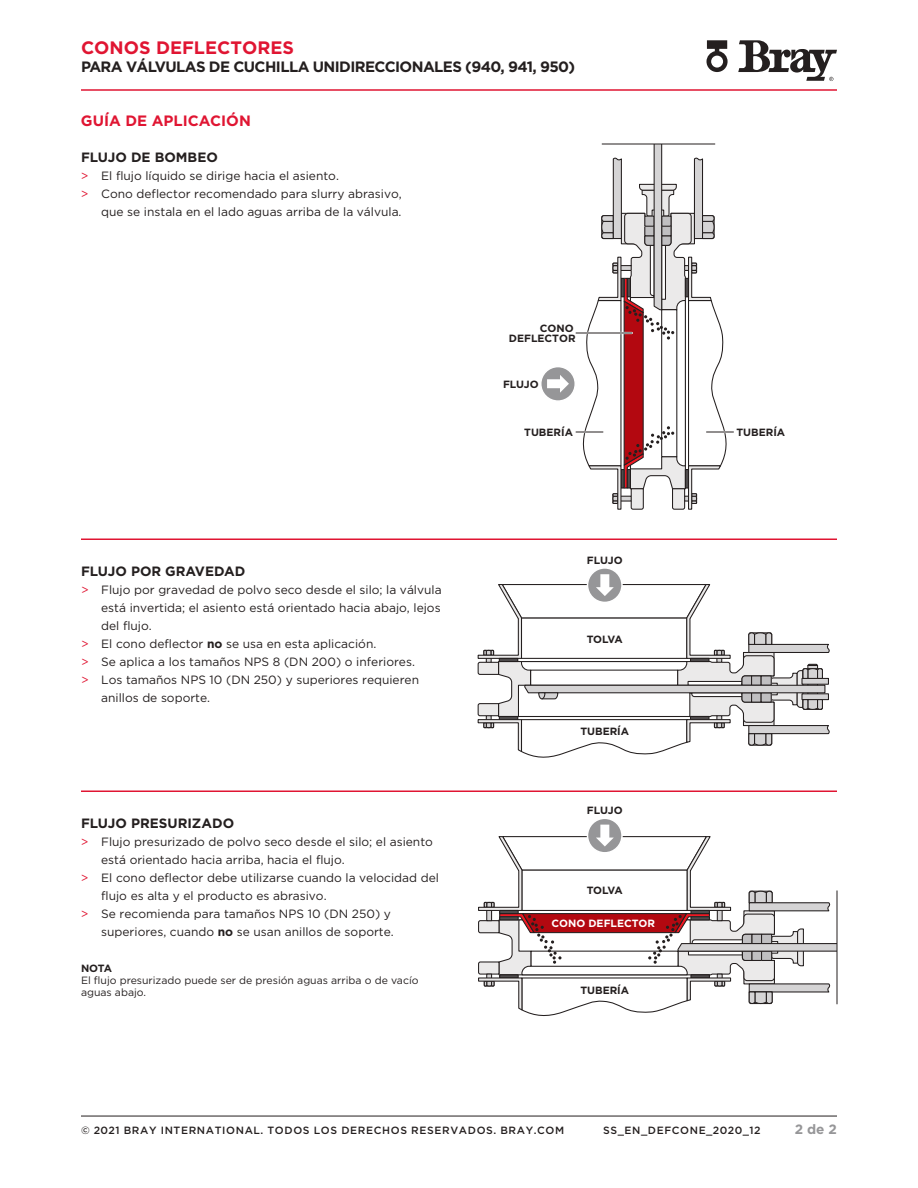
<style>
.page{position:relative;width:918px;height:1188px;background:#fff}
.page>*{position:absolute;margin:0;border:0;box-sizing:border-box;transform-origin:0 0}
.t1{font:700 18px "Gotham Pro";color:#e01532}
.t2{font:700 15px "Gotham Pro";letter-spacing:-.04em;color:#241f1f}
.t3{font:700 15px "Gotham Pro";color:#e01532}
.t4{font:700 13.5px "Gotham Pro";color:#241f1f}
.t5{font:700 13.5px "Gotham Pro";color:#969698}
.t6{font:12px "Gotham Pro";color:#241f1f}
.t7{font:500 10.5px "Gotham Pro";letter-spacing:.06em;color:#241f1f}
.t8{font:700 10.5px/10.5px "Gotham Pro";color:#241f1f;text-align:right}
.t9{font:10.5px/12px "Gotham Pro";color:#241f1f}
.t10{font:700 10.5px "Gotham Pro";color:#fff}
.s1{color:#e01532}
.s2{font-weight:700}
</style>
<div class="page">
<hr style="left:837px;top:891px;width:1px;height:113px;background:#241f1f">
<hr style="left:81px;top:1116px;width:756px;height:1px;background:#241f1f">
<hr style="left:81px;top:89px;width:756px;height:2px;background:#e01532">
<hr style="left:81px;top:538px;width:756px;height:2px;background:#e01532">
<hr style="left:81px;top:790px;width:756px;height:2px;background:#e01532">
<div style="left:541px;top:367px;width:34px;height:34px;background:#969698;border-radius:50%"></div>
<div style="left:540px;top:366px;width:36px;height:36px;border:2px solid #fff;border-radius:50%"></div>
<svg style="left:547px;top:375px;width:22px;height:18px"></svg>
<svg style="left:588px;top:568px;width:34px;height:34px"></svg>
<div style="left:587px;top:567px;width:36px;height:36px;border:2px solid #fff;border-radius:50%"></div>
<svg style="left:477px;top:574px;width:353px;height:184px"></svg>
<svg style="left:588px;top:818px;width:34px;height:35px"></svg>
<div style="left:587px;top:818px;width:36px;height:36px;border:2px solid #fff;border-radius:50%"></div>
<svg style="left:478px;top:825px;width:359px;height:191px"></svg>
<svg style="left:576px;top:144px;width:158px;height:366px"></svg>
<svg style="left:738px;top:40px;width:99px;height:41px"></svg>
<svg style="left:707px;top:40px;width:21px;height:32px"></svg>
<h1 class="t1" style="left:81px;top:37px;width:215px">CONOS DEFLECTORES</h1>
<p class="t2" style="left:81px;top:58px;width:496px">PARA VÁLVULAS DE CUCHILLA UNIDIRECCIONALES (940, 941, 950)</p>
<p class="t3" style="left:81px;top:112px;width:171px">GUÍA DE APLICACIÓN</p>
<p class="t4" style="left:81px;top:149px;width:138px">FLUJO DE BOMBEO</p>
<p class="t6" style="left:81px;top:169px;width:260px"><span class="s1">&gt;</span> El flujo líquido se dirige hacia el asiento.</p>
<p class="t6" style="left:81px;top:187px;width:322px"><span class="s1">&gt;</span> Cono deflector recomendado para slurry abrasivo,</p>
<p class="t6" style="left:101px;top:205px;width:302px">que se instala en el lado aguas arriba de la válvula.</p>
<p class="t8" style="left:509px;top:322px;width:68px">CONO<br>DEFLECTOR</p>
<p class="t4" style="left:81px;top:563px;width:166px">FLUJO POR GRAVEDAD</p>
<p class="t6" style="left:81px;top:583px;width:362px"><span class="s1">&gt;</span> Flujo por gravedad de polvo seco desde el silo; la válvula</p>
<p class="t6" style="left:101px;top:601px;width:341px">está invertida; el asiento está orientado hacia abajo, lejos</p>
<p class="t6" style="left:101px;top:619px;width:52px">del flujo.</p>
<p class="t6" style="left:81px;top:637px;width:297px"><span class="s1">&gt;</span> El cono deflector <span class="s2">no</span> se usa en esta aplicación.</p>
<p class="t6" style="left:81px;top:655px;width:335px"><span class="s1">&gt;</span> Se aplica a los tamaños NPS 8 (DN 200) o inferiores.</p>
<p class="t6" style="left:81px;top:673px;width:340px"><span class="s1">&gt;</span> Los tamaños NPS 10 (DN 250) y superiores requieren</p>
<p class="t6" style="left:101px;top:691px;width:111px">anillos de soporte.</p>
<p class="t4" style="left:81px;top:815px;width:155px">FLUJO PRESURIZADO</p>
<p class="t6" style="left:81px;top:835px;width:353px"><span class="s1">&gt;</span> Flujo presurizado de polvo seco desde el silo; el asiento</p>
<p class="t6" style="left:101px;top:853px;width:245px">está orientado hacia arriba, hacia el flujo.</p>
<p class="t6" style="left:81px;top:871px;width:360px"><span class="s1">&gt;</span> El cono deflector debe utilizarse cuando la velocidad del</p>
<p class="t6" style="left:101px;top:889px;width:227px">flujo es alta y el producto es abrasivo.</p>
<p class="t6" style="left:81px;top:907px;width:311px"><span class="s1">&gt;</span> Se recomienda para tamaños NPS 10 (DN 250) y</p>
<p class="t6" style="left:101px;top:925px;width:294px">superiores, cuando <span class="s2">no</span> se usan anillos de soporte.</p>
<p class="t8" style="left:81px;top:963px;width:33px">NOTA</p>
<p class="t9" style="left:81px;top:974px;width:339px">El flujo presurizado puede ser de presión aguas arriba o de vacío aguas abajo.</p>
<p class="t8" style="left:503px;top:378px;width:37px">FLUJO</p>
<p class="t8" style="left:524px;top:427px;width:50px">TUBERÍA</p>
<p class="t8" style="left:587px;top:555px;width:37px">FLUJO</p>
<p class="t8" style="left:587px;top:633px;width:37px">TOLVA</p>
<p class="t8" style="left:580px;top:725px;width:50px">TUBERÍA</p>
<p class="t8" style="left:587px;top:805px;width:37px">FLUJO</p>
<p class="t8" style="left:587px;top:885px;width:37px">TOLVA</p>
<p class="t10" style="left:551px;top:917px;width:105px">CONO DEFLECTOR</p>
<p class="t8" style="left:580px;top:984px;width:50px">TUBERÍA</p>
<p class="t8" style="left:737px;top:427px;width:50px">TUBERÍA</p>
<p class="t7" style="left:81px;top:1124px;width:485px">© 2021 BRAY INTERNATIONAL. TODOS LOS DERECHOS RESERVADOS. BRAY.COM</p>
<p class="t7" style="left:603px;top:1124px;width:159px">SS_EN_DEFCONE_2020_12</p>
<p class="t5" style="left:795px;top:1121px;width:44px">2 de 2</p>
</div>
